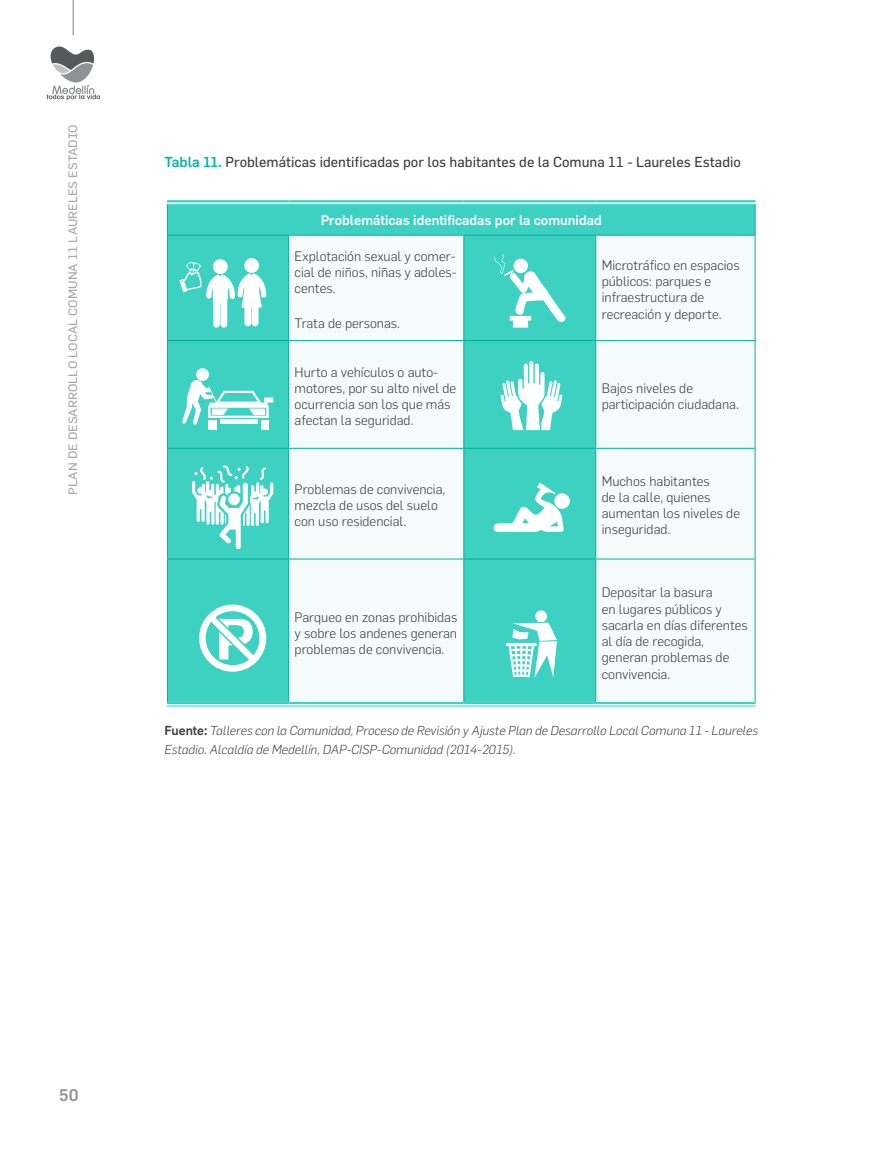
<style>
.page{position:relative;width:893px;height:1149px;background:#fff}
.page>*{position:absolute;margin:0;border:0;box-sizing:border-box;transform-origin:0 0}
.t1{font:500 16.5px "Flama";color:#939598}
.t2{font:14.25px "Flama";color:#3e3e3f}
.t3{font:300 13.5px/16.2px "Flama";color:#3e3e3f}
.t4{font:500 13.5px "Flama";color:#fff}
.t5{font:italic 300 12.75px/19.5px "Flama";color:#3e3e3f}
.t6{font:12px "Flama";color:#a7a8ac;scale:1.06 1}
.s1{font-weight:500;color:#00b8a5}
.s2{font-weight:500;font-style:normal}
</style>
<div class="page">
<svg style="left:47px;top:46px;width:53px;height:54px"></svg>
<hr style="left:73px;top:0;width:1px;height:35px;background:#939598">
<div style="left:168px;top:205px;width:587px;height:496px;background:#3dd1c2"></div>
<svg style="left:289px;top:236px;width:466px;height:465px;fill:#f4fbfa"></svg>
<svg style="left:167px;top:202px;width:122px;height:2px"></svg>
<svg style="left:289px;top:202px;width:175px;height:2px"></svg>
<svg style="left:464px;top:202px;width:132px;height:2px"></svg>
<svg style="left:596px;top:202px;width:159px;height:2px"></svg>
<div style="left:167px;top:701px;width:122px;height:5px;background:#dcf6f3"></div>
<div style="left:289px;top:701px;width:175px;height:5px;background:#dcf6f3"></div>
<div style="left:464px;top:701px;width:132px;height:5px;background:#dcf6f3"></div>
<div style="left:596px;top:701px;width:159px;height:5px;background:#dcf6f3"></div>
<hr style="left:288px;top:235px;width:1px;height:105px;background:#00ad9e">
<hr style="left:463px;top:235px;width:1px;height:105px;background:#00ad9e">
<hr style="left:595px;top:235px;width:1px;height:105px;background:#00ad9e">
<hr style="left:288px;top:341px;width:1px;height:107px;background:#00ad9e">
<hr style="left:463px;top:341px;width:1px;height:107px;background:#00ad9e">
<hr style="left:595px;top:341px;width:1px;height:107px;background:#00ad9e">
<hr style="left:288px;top:448px;width:1px;height:110px;background:#00ad9e">
<hr style="left:463px;top:448px;width:1px;height:110px;background:#00ad9e">
<hr style="left:595px;top:448px;width:1px;height:110px;background:#00ad9e">
<hr style="left:288px;top:559px;width:1px;height:142px;background:#00ad9e">
<hr style="left:463px;top:559px;width:1px;height:142px;background:#00ad9e">
<hr style="left:595px;top:559px;width:1px;height:142px;background:#00ad9e">
<hr style="left:167px;top:200px;width:122px;height:2px;background:#3dd1c2">
<hr style="left:167px;top:204px;width:122px;height:1px;background:#3dd1c2">
<hr style="left:289px;top:200px;width:175px;height:2px;background:#3dd1c2">
<hr style="left:289px;top:204px;width:175px;height:1px;background:#3dd1c2">
<hr style="left:464px;top:200px;width:132px;height:2px;background:#3dd1c2">
<hr style="left:464px;top:204px;width:132px;height:1px;background:#3dd1c2">
<hr style="left:596px;top:200px;width:159px;height:2px;background:#3dd1c2">
<hr style="left:596px;top:204px;width:159px;height:1px;background:#3dd1c2">
<hr style="left:167px;top:701px;width:122px;height:3px;background:#3dd1c2">
<hr style="left:167px;top:705px;width:122px;height:1px;background:#3dd1c2">
<hr style="left:289px;top:701px;width:175px;height:3px;background:#3dd1c2">
<hr style="left:289px;top:705px;width:175px;height:1px;background:#3dd1c2">
<hr style="left:464px;top:701px;width:132px;height:3px;background:#3dd1c2">
<hr style="left:464px;top:705px;width:132px;height:1px;background:#3dd1c2">
<hr style="left:596px;top:701px;width:159px;height:3px;background:#3dd1c2">
<hr style="left:596px;top:705px;width:159px;height:1px;background:#3dd1c2">
<hr style="left:167px;top:204px;width:1px;height:31px;background:#00af9b">
<hr style="left:755px;top:204px;width:1px;height:31px;background:#00af9b">
<hr style="left:167px;top:235px;width:122px;height:1px;background:#00af9b">
<hr style="left:167px;top:235px;width:1px;height:105px;background:#00af9b">
<hr style="left:289px;top:235px;width:175px;height:1px;background:#00af9b">
<hr style="left:464px;top:235px;width:132px;height:1px;background:#00af9b">
<hr style="left:596px;top:235px;width:159px;height:1px;background:#00af9b">
<hr style="left:755px;top:235px;width:1px;height:105px;background:#00af9b">
<hr style="left:167px;top:340px;width:122px;height:1px;background:#00af9b">
<hr style="left:167px;top:341px;width:1px;height:107px;background:#00af9b">
<hr style="left:289px;top:340px;width:175px;height:1px;background:#00af9b">
<hr style="left:464px;top:340px;width:132px;height:1px;background:#00af9b">
<hr style="left:596px;top:340px;width:159px;height:1px;background:#00af9b">
<hr style="left:755px;top:341px;width:1px;height:107px;background:#00af9b">
<hr style="left:167px;top:448px;width:122px;height:1px;background:#00af9b">
<hr style="left:167px;top:448px;width:1px;height:110px;background:#00af9b">
<hr style="left:289px;top:448px;width:175px;height:1px;background:#00af9b">
<hr style="left:464px;top:448px;width:132px;height:1px;background:#00af9b">
<hr style="left:596px;top:448px;width:159px;height:1px;background:#00af9b">
<hr style="left:755px;top:448px;width:1px;height:110px;background:#00af9b">
<hr style="left:167px;top:558px;width:122px;height:1px;background:#00af9b">
<hr style="left:167px;top:559px;width:1px;height:142px;background:#00af9b">
<hr style="left:289px;top:558px;width:175px;height:1px;background:#00af9b">
<hr style="left:464px;top:558px;width:132px;height:1px;background:#00af9b">
<hr style="left:596px;top:558px;width:159px;height:1px;background:#00af9b">
<hr style="left:755px;top:559px;width:1px;height:142px;background:#00af9b">
<svg style="left:192px;top:465px;width:81px;height:84px"></svg>
<div style="left:208px;top:419px;width:8px;height:10px;background:#fff"></div>
<div style="left:261px;top:420px;width:8px;height:10px;background:#fff"></div>
<svg style="left:182px;top:379px;width:91px;height:46px"></svg>
<div style="left:196px;top:368px;width:13px;height:13px;background:#fff;border-radius:50%"></div>
<svg style="left:500px;top:361px;width:62px;height:69px"></svg>
<svg style="left:213px;top:259px;width:15px;height:15px"></svg>
<svg style="left:244px;top:258px;width:15px;height:15px"></svg>
<svg style="left:179px;top:261px;width:87px;height:66px"></svg>
<svg style="left:199px;top:604px;width:67px;height:67px"></svg>
<svg style="left:506px;top:610px;width:51px;height:68px"></svg>
<svg style="left:494px;top:254px;width:74px;height:73px"></svg>
<svg style="left:494px;top:482px;width:70px;height:51px"></svg>
<div style="left:554px;top:493px;width:16px;height:16px;background:#fff;border-radius:50%"></div>
<p class="t6" style="left:66px;top:495px;width:351px;rotate:-90deg">PLAN DE DESARROLLO LOCAL COMUNA 11 LAURELES ESTADIO</p>
<p class="t2" style="left:164px;top:153px;width:578px"><span class="s1">Tabla 11.</span> Problemáticas identificadas por los habitantes de la Comuna 11 - Laureles Estadio</p>
<p class="t4" style="left:321px;top:210px;width:283px">Problemáticas identificadas por la comunidad</p>
<p class="t3" style="left:295px;top:247px;width:163px;text-align:justify">Explotación sexual y comer&shy;cial de niños, niñas y adoles&shy;centes.</p>
<p class="t3" style="left:295px;top:314px;width:107px">Trata de personas.</p>
<p class="t3" style="left:602px;top:256px;width:139px">Microtráfico en espacios públicos: parques e infraestructura de recreación y deporte.</p>
<p class="t3" style="left:295px;top:363px;width:163px">Hurto a vehículos o auto&shy;motores, por su alto nivel de ocurrencia son los que más afectan la seguridad.</p>
<p class="t3" style="left:602px;top:379px;width:139px">Bajos niveles de participación ciudadana.</p>
<p class="t3" style="left:295px;top:480px;width:152px">Problemas de convivencia, mezcla de usos del suelo con uso residencial.</p>
<p class="t3" style="left:602px;top:472px;width:140px">Muchos habitantes<br>de la calle, quienes aumentan los niveles de inseguridad.</p>
<p class="t3" style="left:295px;top:608px;width:164px;text-align:justify">Parqueo en zonas prohibidas y sobre los andenes generan problemas de convivencia.</p>
<p class="t3" style="left:602px;top:583px;width:148px">Depositar la basura<br>en lugares públicos y sacarla en días diferentes al día de recogida, generan problemas de convivencia.</p>
<p class="t5" style="left:164px;top:719px;width:595px"><span class="s2">Fuente:</span> Talleres con la Comunidad, Proceso de Revisión y Ajuste Plan de Desarrollo Local Comuna 11 - Laureles<br>Estadio. Alcaldía de Medellín, DAP-CISP-Comunidad (2014-2015).</p>
<p class="t1" style="left:59px;top:1082px;width:21px">50</p>
</div>
